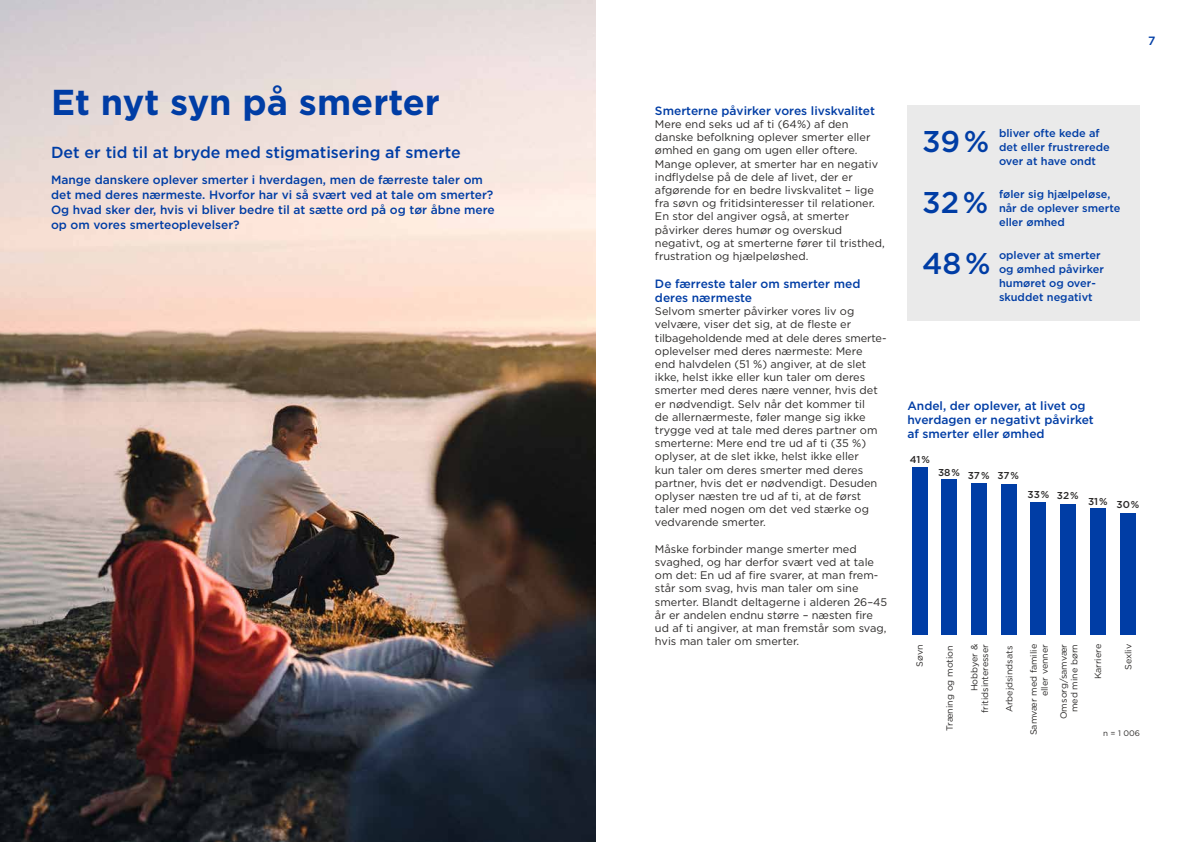
<style>
.page{position:relative;width:1191px;height:842px;background:#fff}
.page>*{position:absolute;margin:0;border:0;box-sizing:border-box;transform-origin:0 0}
.t1{font:700 36px "Gotham HTF";color:#003da5}
.t2{font:500 30px "Gotham HTF";color:#003da5}
.t3{font:500 16px "Gotham HTF";color:#003da5}
.t4{font:500 12px/15px "Gotham HTF";color:#003da5}
.t5{font:11px/13.2px "Gotham HTF";color:#2c2a29}
.t6{font:500 11px/14px "Gotham HTF";color:#003da5}
.t7{font:500 10px "Gotham HTF";color:#2c2a29}
.t8{font:9px/10.8px "Gotham HTF";color:#2c2a29;text-align:right}
.t9{font:8px "Gotham HTF";color:#2c2a29}
</style>
<div class="page">
<img style="left:0;top:0;width:595px;height:842px">
<div style="left:907px;top:105px;width:233px;height:216px;background:#eaeaea"></div>
<div style="left:912px;top:468px;width:15px;height:167px;background:#003da5"></div>
<div style="left:941px;top:480px;width:16px;height:155px;background:#003da5"></div>
<div style="left:971px;top:484px;width:16px;height:151px;background:#003da5"></div>
<div style="left:1001px;top:484px;width:15px;height:151px;background:#003da5"></div>
<div style="left:1090px;top:509px;width:15px;height:126px;background:#003da5"></div>
<div style="left:1119px;top:513px;width:16px;height:122px;background:#003da5"></div>
<div style="left:1060px;top:504px;width:16px;height:131px;background:#003da5"></div>
<div style="left:1030px;top:502px;width:16px;height:133px;background:#003da5"></div>
<h1 class="t1" style="left:51px;top:81px;width:390px">Et nyt syn på smerter</h1>
<h3 class="t3" style="left:51px;top:143px;width:411px">Det er tid til at bryde med stigmatisering af smerte</h3>
<p class="t4" style="left:51px;top:172px;width:445px">Mange danskere oplever smerter i hverdagen, men de færreste taler om det med deres nærmeste. Hvorfor har vi så svært ved at tale om smerter?<br>Og hvad sker der, hvis vi bliver bedre til at sætte ord på og tør åbne mere op om vores smerteoplevelser?</p>
<p class="t4" style="left:1148px;top:33px;width:9px">7</p>
<p class="t4" style="left:655px;top:103px;width:222px">Smerterne påvirker vores livskvalitet</p>
<p class="t5" style="left:655px;top:117px;width:231px">Mere end seks ud af ti (64%) af den danske befolkning oplever smerter eller ømhed en gang om ugen eller oftere.<br>Mange oplever, at smerter har en negativ indflydelse på de dele af livet, der er afgørende for en bedre livskvalitet – lige fra søvn og fritidsinteresser til relationer.<br>En stor del angiver også, at smerter påvirker deres humør og overskud negativt, og at smerterne fører til tristhed, frustration og hjælpeløshed.</p>
<p class="t4" style="left:655px;top:277px;width:207px;line-height:14px">De færreste taler om smerter med deres nærmeste</p>
<p class="t5" style="left:655px;top:305px;width:233px">Selvom smerter påvirker vores liv og velvære, viser det sig, at de fleste er tilbageholdende med at dele deres smerte&shy;oplevelser med deres nærmeste: Mere<br>end halvdelen (51 %) angiver, at de slet ikke, helst ikke eller kun taler om deres smerter med deres nære venner, hvis det er nødvendigt. Selv når det kommer til<br>de allernærmeste, føler mange sig ikke trygge ved at tale med deres partner om smerterne: Mere end tre ud af ti (35 %) oplyser, at de slet ikke, helst ikke eller<br>kun taler om deres smerter med deres partner, hvis det er nødvendigt. Desuden oplyser næsten tre ud af ti, at de først taler med nogen om det ved stærke og vedvarende smerter.</p>
<p class="t5" style="left:655px;top:542px;width:234px">Måske forbinder mange smerter med svaghed, og har derfor svært ved at tale om det: En ud af fire svarer, at man frem&shy;står som svag, hvis man taler om sine smerter. Blandt deltagerne i alderen 26–45 år er andelen endnu større – næsten fire ud af ti angiver, at man fremstår som svag, hvis man taler om smerter.</p>
<h2 class="t2" style="left:922px;top:125px;width:69px">39 %</h2>
<p class="t6" style="left:999px;top:126px;width:112px">bliver ofte kede af det eller frustrerede over at have ondt</p>
<h2 class="t2" style="left:922px;top:186px;width:67px">32 %</h2>
<p class="t6" style="left:999px;top:186px;width:123px">føler sig hjælpeløse, når de oplever smerte eller ømhed</p>
<h2 class="t2" style="left:922px;top:247px;width:70px">48 %</h2>
<p class="t6" style="left:999px;top:247px;width:107px">oplever at smerter og ømhed påvirker humøret og over&shy;skuddet negativt</p>
<p class="t4" style="left:907px;top:399px;width:188px;line-height:14px">Andel, der oplever, at livet og hverdagen er negativt påvirket af smerter eller ømhed</p>
<p class="t7" style="left:910px;top:454px;width:22px">41 %</p>
<p class="t7" style="left:938px;top:470px;width:83px">38 % 37 % 37 %</p>
<p class="t7" style="left:1027px;top:489px;width:23px">33 %</p>
<p class="t7" style="left:1057px;top:490px;width:23px">32 %</p>
<p class="t7" style="left:1088px;top:497px;width:53px">31 % 30 %</p>
<p class="t8" style="left:914px;top:667px;width:24px;rotate:-90deg">Søvn</p>
<p class="t8" style="left:944px;top:730px;width:87px;rotate:-90deg">Træning og motion</p>
<p class="t8" style="left:1028px;top:735px;width:93px;rotate:-90deg">Samvær med familie eller venner</p>
<p class="t8" style="left:1058px;top:719px;width:77px;rotate:-90deg">Omsorg/samvær med mine børn</p>
<p class="t8" style="left:968px;top:713px;width:71px;rotate:-90deg">Hobbyer &amp; fritidsinteresser</p>
<p class="t8" style="left:1003px;top:712px;width:68px;rotate:-90deg">Arbejdsindsats</p>
<p class="t8" style="left:1122px;top:670px;width:28px;rotate:-90deg">Sexliv</p>
<p class="t8" style="left:1092px;top:679px;width:37px;rotate:-90deg">Karriere</p>
<p class="t9" style="left:1103px;top:728px;width:38px">n = 1 006</p>
</div>
